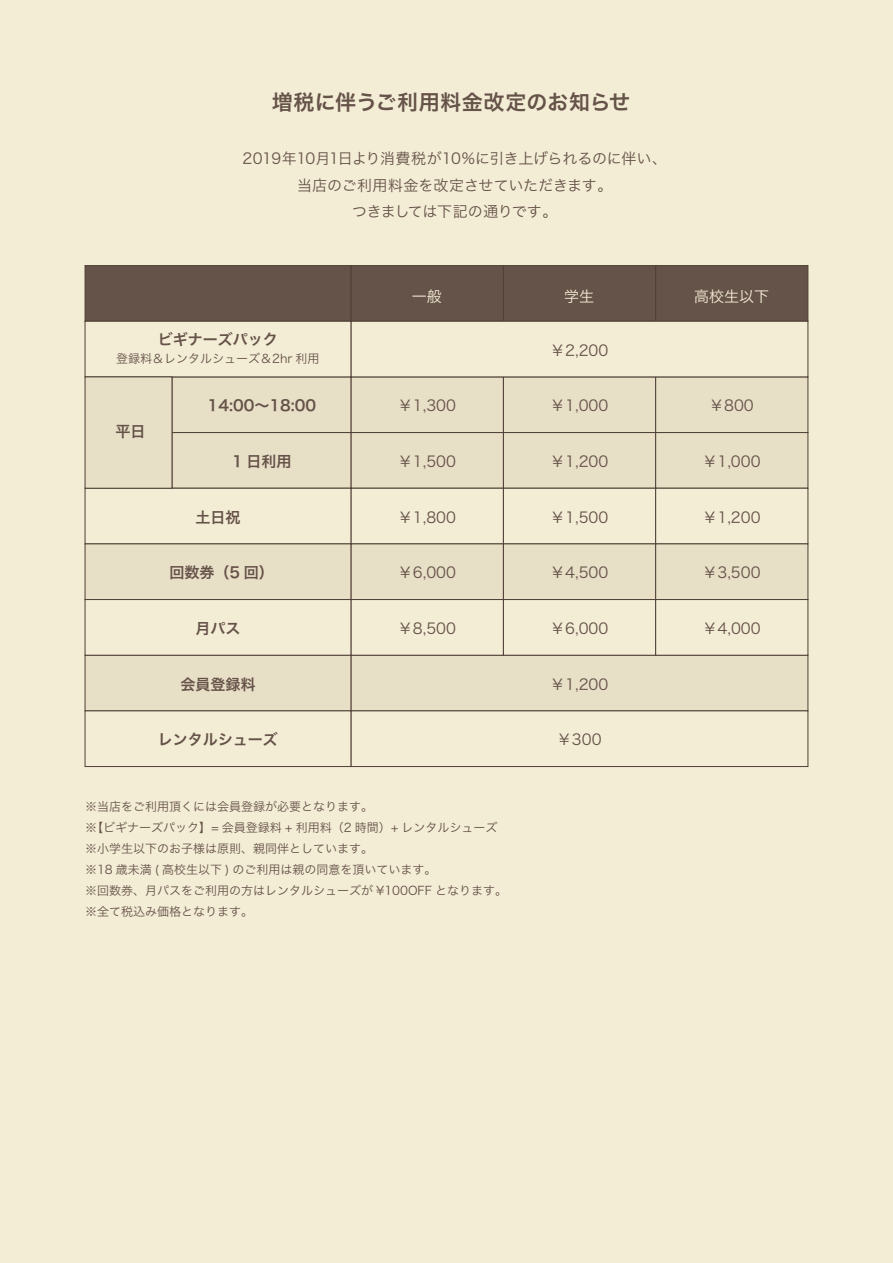
<style>
.page{position:relative;width:893px;height:1263px;background:#f4edd6}
.page>*{position:absolute;margin:0;border:0;box-sizing:border-box;transform-origin:0 0}
.t1{font:21px "Hira Kaku Pro W6";letter-spacing:.015em;color:#655248}
.t2{font:15px/26.2px "Hira Kaku Pro W3";color:#655248;text-align:center}
.t3{font:15px "Hira Kaku Pro W6";color:#655248}
.t4{font:15px "Hira Kaku Pro W3";color:#f4edd6}
.t5{font:12px/21px "Hira Kaku Pro W3";color:#655248}
</style>
<div class="page">
<div style="left:85px;top:265px;width:266px;height:57px;background:#655248;border:1px solid #4f3f35"></div>
<div style="left:351px;top:265px;width:153px;height:57px;background:#655248;border:1px solid #4f3f35"></div>
<div style="left:503px;top:265px;width:153px;height:57px;background:#655248;border:1px solid #4f3f35"></div>
<div style="left:655px;top:265px;width:153px;height:57px;background:#655248;border:1px solid #4f3f35"></div>
<div style="left:172px;top:377px;width:179px;height:56px;background:#e8dfc7;border:1px solid #4f3f35"></div>
<div style="left:351px;top:377px;width:153px;height:56px;background:#e8dfc7;border:1px solid #4f3f35"></div>
<div style="left:503px;top:377px;width:153px;height:56px;background:#e8dfc7;border:1px solid #4f3f35"></div>
<div style="left:655px;top:377px;width:153px;height:56px;background:#e8dfc7;border:1px solid #4f3f35"></div>
<div style="left:85px;top:655px;width:266px;height:56px;background:#e8dfc7;border:1px solid #4f3f35"></div>
<div style="left:351px;top:655px;width:457px;height:56px;background:#e8dfc7;border:1px solid #4f3f35"></div>
<div style="left:172px;top:432px;width:179px;height:56px;background:#e8dfc7;border:1px solid #4f3f35"></div>
<div style="left:351px;top:432px;width:153px;height:56px;background:#e8dfc7;border:1px solid #4f3f35"></div>
<div style="left:503px;top:432px;width:153px;height:56px;background:#e8dfc7;border:1px solid #4f3f35"></div>
<div style="left:655px;top:432px;width:153px;height:56px;background:#e8dfc7;border:1px solid #4f3f35"></div>
<div style="left:85px;top:488px;width:266px;height:56px;background:#f4edd6;border:1px solid #4f3f35"></div>
<div style="left:351px;top:488px;width:153px;height:56px;background:#f4edd6;border:1px solid #4f3f35"></div>
<div style="left:503px;top:488px;width:153px;height:56px;background:#f4edd6;border:1px solid #4f3f35"></div>
<div style="left:655px;top:488px;width:153px;height:56px;background:#f4edd6;border:1px solid #4f3f35"></div>
<div style="left:85px;top:544px;width:266px;height:56px;background:#e8dfc7"></div>
<div style="left:351px;top:544px;width:153px;height:56px;background:#e8dfc7"></div>
<div style="left:503px;top:544px;width:153px;height:56px;background:#e8dfc7"></div>
<div style="left:655px;top:544px;width:153px;height:56px;background:#e8dfc7"></div>
<div style="left:85px;top:599px;width:266px;height:56px;background:#f4edd6;border:1px solid #4f3f35"></div>
<div style="left:351px;top:599px;width:153px;height:56px;background:#f4edd6;border:1px solid #4f3f35"></div>
<div style="left:503px;top:599px;width:153px;height:56px;background:#f4edd6;border:1px solid #4f3f35"></div>
<div style="left:655px;top:599px;width:153px;height:56px;background:#f4edd6;border:1px solid #4f3f35"></div>
<div style="left:85px;top:711px;width:266px;height:56px;background:#f4edd6;border:1px solid #4f3f35"></div>
<div style="left:351px;top:711px;width:457px;height:56px;background:#f4edd6;border:1px solid #4f3f35"></div>
<div style="left:85px;top:321px;width:266px;height:56px;background:#f4edd6;border:1px solid #4f3f35"></div>
<div style="left:351px;top:321px;width:457px;height:56px;background:#f4edd6;border:1px solid #4f3f35"></div>
<div style="left:85px;top:377px;width:87px;height:111px;background:#e8dfc7"></div>
<h1 class="t1" style="left:272px;top:83px;width:360px">増税に伴うご利用料金改定のお知らせ</h1>
<p class="t2" style="left:243px;top:144px;width:426px">2019年10月1日より消費税が10%に引き上げられるのに伴い、当店のご利用料金を改定させていただきます。<br>つきましては下記の通りです。</p>
<p class="t3" style="left:158px;top:326px;width:121px">ビギナーズパック</p>
<p class="t5" style="left:116px;top:347px;width:205px">登録料＆レンタルシューズ＆2hr 利用</p>
<p class="t4" style="left:412px;top:282px;width:31px">一般</p>
<p class="t4" style="left:564px;top:282px;width:31px">学生</p>
<p class="t4" style="left:694px;top:282px;width:76px">高校生以下</p>
<p class="t2" style="left:550px;top:336px;width:60px">￥2,200</p>
<p class="t3" style="left:115px;top:418px;width:31px">平日</p>
<p class="t3" style="left:208px;top:392px;width:110px">14:00～18:00</p>
<p class="t2" style="left:398px;top:391px;width:60px">￥1,300</p>
<p class="t2" style="left:550px;top:391px;width:60px">￥1,000</p>
<p class="t2" style="left:709px;top:391px;width:46px">￥800</p>
<p class="t3" style="left:232px;top:448px;width:61px">1 日利用</p>
<p class="t2" style="left:398px;top:447px;width:60px">￥1,500</p>
<p class="t2" style="left:550px;top:447px;width:60px">￥1,200</p>
<p class="t2" style="left:702px;top:447px;width:60px">￥1,000</p>
<p class="t3" style="left:195px;top:503px;width:46px">土日祝</p>
<p class="t2" style="left:398px;top:503px;width:60px">￥1,800</p>
<p class="t2" style="left:550px;top:503px;width:60px">￥1,500</p>
<p class="t2" style="left:702px;top:503px;width:60px">￥1,200</p>
<p class="t3" style="left:169px;top:559px;width:106px">回数券（5 回）</p>
<p class="t2" style="left:398px;top:558px;width:60px">￥6,000</p>
<p class="t2" style="left:550px;top:558px;width:60px">￥4,500</p>
<p class="t2" style="left:702px;top:558px;width:60px">￥3,500</p>
<p class="t3" style="left:195px;top:615px;width:46px">月パス</p>
<p class="t2" style="left:398px;top:614px;width:60px">￥8,500</p>
<p class="t2" style="left:550px;top:614px;width:60px">￥6,000</p>
<p class="t2" style="left:702px;top:614px;width:60px">￥4,000</p>
<p class="t3" style="left:180px;top:670px;width:76px">会員登録料</p>
<p class="t2" style="left:550px;top:670px;width:60px">￥1,200</p>
<p class="t3" style="left:158px;top:726px;width:121px">レンタルシューズ</p>
<p class="t2" style="left:557px;top:725px;width:46px">￥300</p>
<p class="t5" style="left:85px;top:795px;width:423px">※当店をご利用頂くには会員登録が必要となります。<br>※【ビギナーズパック】= 会員登録料 + 利用料（2 時間）+ レンタルシューズ※小学生以下のお子様は原則、親同伴としています。<br>※18 歳未満 ( 高校生以下 ) のご利用は親の同意を頂いています。<br>※回数券、月パスをご利用の方はレンタルシューズが ¥100OFF となります。※全て税込み価格となります。</p>
</div>
